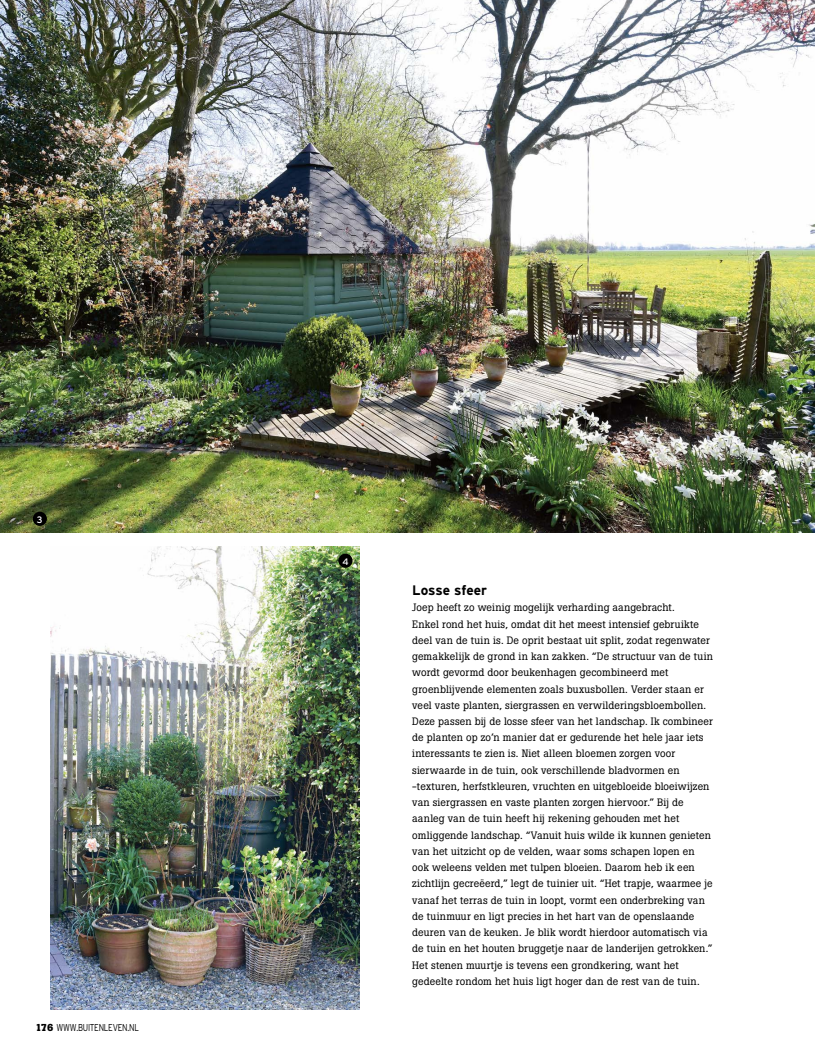
<style>
.page{position:relative;width:815px;height:1063px;background:#fff}
.page>*{position:absolute;margin:0;border:0;box-sizing:border-box;transform-origin:0 0}
.t1{font:700 13.75px "Interstate";letter-spacing:-.005em;color:#000}
.t2{font:10.62px/16.2px "Boton";letter-spacing:.01em;color:#000}
.t3{font:300 10px "Interstate";letter-spacing:-.03em;color:#000;scale:.8 1}
.t4{font:9.38px "Interstate";color:#fff}
.s1{font-family:"Boton";font-weight:700}
</style>
<div class="page">
<img style="left:0;top:0;width:815px;height:533px">
<img style="left:51px;top:546px;width:309px;height:464px">
<div style="left:33px;top:512px;width:14px;height:14px;background:#000;border-radius:50%"></div>
<div style="left:338px;top:554px;width:15px;height:14px;background:#000;border-radius:50%"></div>
<p class="t4" style="left:37px;top:514px;width:7px">3</p>
<p class="t3" style="left:35px;top:1021px;width:131px"><span class="s1">176</span> WWW.BUITENLEVEN.NL</p>
<p class="t4" style="left:342px;top:555px;width:8px">4</p>
<p class="t1" style="left:412px;top:582px;width:76px">Losse sfeer</p>
<p class="t2" style="left:412px;top:599px;width:302px">Joep heeft zo weinig mogelijk verharding aangebracht.<br>Enkel rond het huis, omdat dit het meest intensief gebruikte deel van de tuin is. De oprit bestaat uit split, zodat regenwater gemakkelijk de grond in kan zakken. “De structuur van de tuin wordt gevormd door beukenhagen gecombineerd met groenblijvende elementen zoals buxusbollen. Verder staan er veel vaste planten, siergrassen en verwilderingsbloembollen.<br>Deze passen bij de losse sfeer van het landschap. Ik combineer de planten op zo’n manier dat er gedurende het hele jaar iets interessants te zien is. Niet alleen bloemen zorgen voor sierwaarde in de tuin, ook verschillende bladvormen en -texturen, herfstkleuren, vruchten en uitgebloeide bloeiwijzen van siergrassen en vaste planten zorgen hiervoor.” Bij de aanleg van de tuin heeft hij rekening gehouden met het omliggende landschap. “Vanuit huis wilde ik kunnen genieten van het uitzicht op de velden, waar soms schapen lopen en ook weleens velden met tulpen bloeien. Daarom heb ik een zichtlijn gecreëerd,” legt de tuinier uit. “Het trapje, waarmee je vanaf het terras de tuin in loopt, vormt een onderbreking van de tuinmuur en ligt precies in het hart van de openslaande deuren van de keuken. Je blik wordt hierdoor automatisch via de tuin en het houten bruggetje naar de landerijen getrokken.” Het stenen muurtje is tevens een grondkering, want het gedeelte rondom het huis ligt hoger dan de rest van de tuin.</p>
</div>
